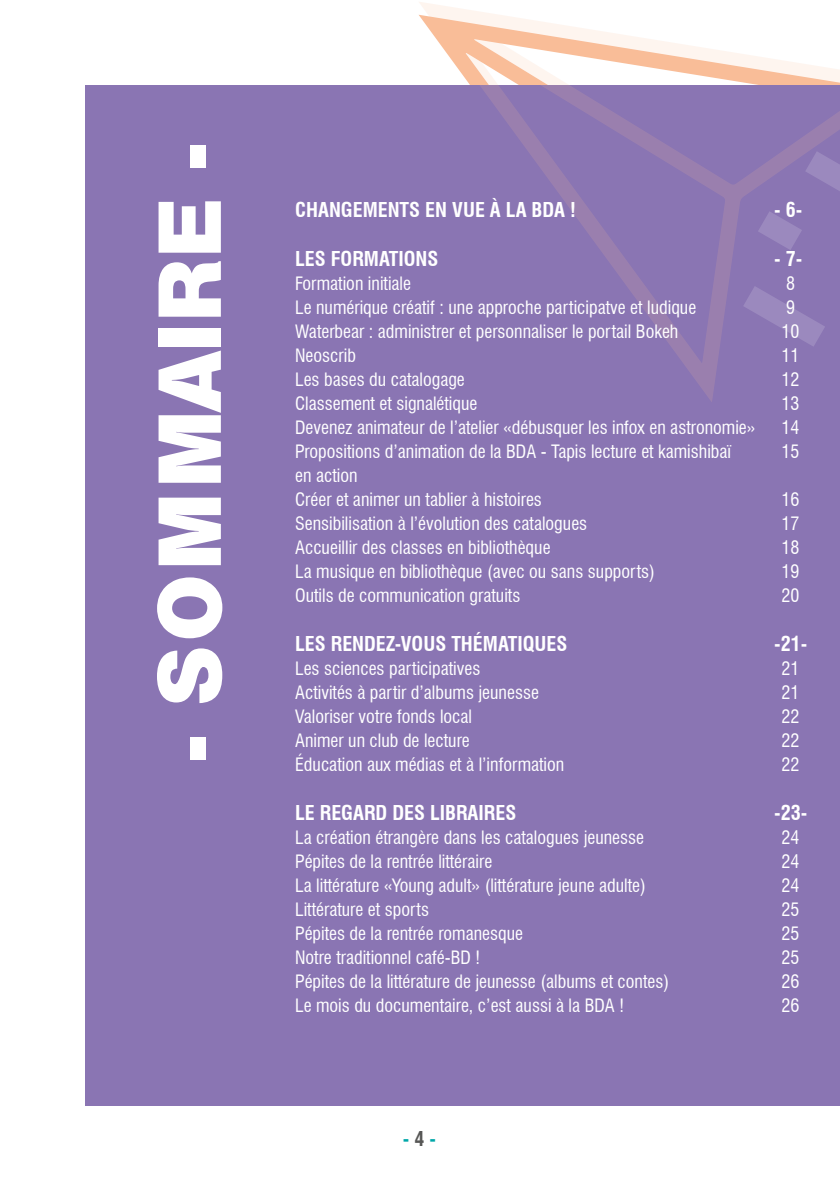
<style>
.page{position:relative;width:840px;height:1191px;background:#fff}
.page>*{position:absolute;margin:0;border:0;box-sizing:border-box;transform-origin:0 0}
.t1{font:79.6px "Swiss 721 BT Black No 2";letter-spacing:.025em;color:#fff}
.t2{font:700 condensed 20px "Swiss 721 BT";color:#fff}
.t3{font:700 condensed 20px "Swiss 721 BT";color:#00a7a9}
.t4{font:condensed 18px/24px "Swiss 721 BT";color:#fff}
.s1{color:#575756}
</style>
<div class="page">
<div style="left:85px;top:85px;width:754px;height:1021px;background:#8a75b3"></div>
<svg style="left:419px;top:2px;width:420px;height:400px"></svg>
<svg style="left:742px;top:286px;width:83px;height:61px"></svg>
<svg style="left:757px;top:151px;width:82px;height:99px"></svg>
<h1 class="t1" style="left:135px;top:762px;width:621px;rotate:-90deg">- SOMMAIRE -</h1>
<p class="t2" style="left:295px;top:198px;width:282px">CHANGEMENTS EN VUE À LA BDA !</p>
<p class="t2" style="left:295px;top:247px;width:145px">LES FORMATIONS</p>
<p class="t4" style="left:295px;top:271px;width:461px">Formation initiale<br>Le numérique créatif : une approche participatve et ludique Waterbear : administrer et personnaliser le portail Bokeh<br>Neoscrib<br>Les bases du catalogage<br>Classement et signalétique<br>Devenez animateur de l’atelier «débusquer les infox en astronomie» Propositions d’animation de la BDA - Tapis lecture et kamishibaï<br>en action<br>Créer et animer un tablier à histoires<br>Sensibilisation à l’évolution des catalogues<br>Accueillir des classes en bibliothèque<br>La musique en bibliothèque (avec ou sans supports)<br>Outils de communication gratuits</p>
<p class="t2" style="left:295px;top:632px;width:274px">LES RENDEZ-VOUS THÉMATIQUES</p>
<p class="t4" style="left:295px;top:656px;width:270px">Les sciences participatives<br>Activités à partir d’albums jeunesse<br>Valoriser votre fonds local<br>Animer un club de lecture<br>Éducation aux médias et à l’information</p>
<p class="t2" style="left:295px;top:801px;width:222px">LE REGARD DES LIBRAIRES</p>
<p class="t4" style="left:295px;top:825px;width:375px">La création étrangère dans les catalogues jeunesse Pépites de la rentrée littéraire<br>La littérature «Young adult» (littérature jeune adulte)<br>Littérature et sports<br>Pépites de la rentrée romanesque<br>Notre traditionnel café-BD !<br>Pépites de la littérature de jeunesse (albums et contes)<br>Le mois du documentaire, c’est aussi à la BDA !</p>
<p class="t2" style="left:773px;top:198px;width:30px">- 6-</p>
<p class="t2" style="left:773px;top:247px;width:30px">- 7-</p>
<p class="t4" style="left:781px;top:271px;width:19px">8<br>9<br>10<br>11<br>12<br>13<br>14<br>15</p>
<p class="t4" style="left:781px;top:487px;width:19px;text-align:justify">16<br>17<br>18<br>19<br>20</p>
<p class="t2" style="left:773px;top:632px;width:35px">-21-</p>
<p class="t4" style="left:781px;top:656px;width:19px;text-align:justify">21<br>21<br>22<br>22<br>22</p>
<p class="t2" style="left:773px;top:801px;width:35px">-23-</p>
<p class="t4" style="left:781px;top:825px;width:19px;text-align:justify">24<br>24<br>24<br>25<br>25<br>25<br>26<br>26</p>
<p class="t3" style="left:402px;top:1127px;width:35px">-<span class="s1">4</span>-</p>
</div>
